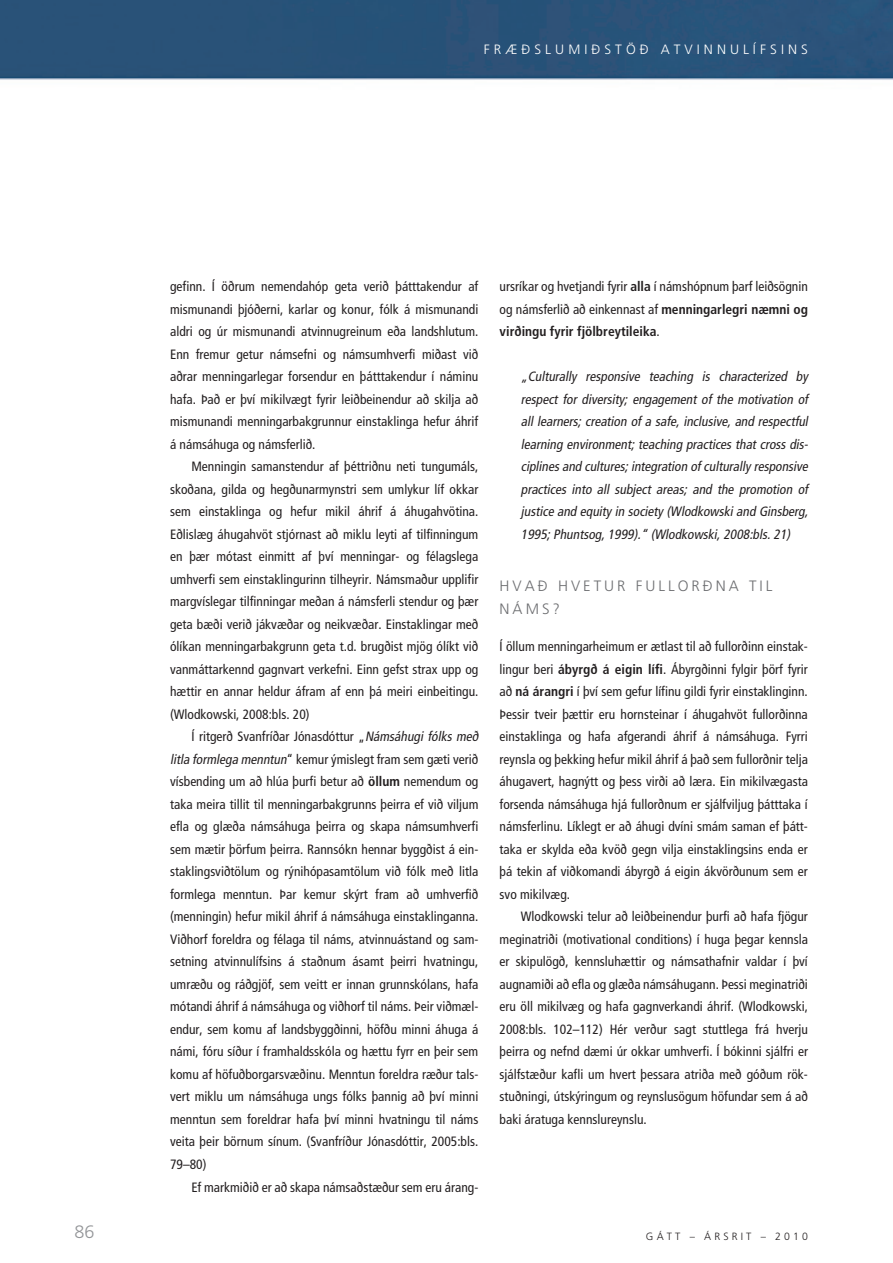
<style>
.page{position:relative;width:893px;height:1263px;background:#fff}
.page>*{position:absolute;margin:0;border:0;box-sizing:border-box;transform-origin:0 0}
.t1{font:300 18px "Frutiger";color:#939598}
.t2{font:300 15px "Frutiger";color:#6c6d70}
.t3{font:condensed 13.5px/22.5px "Frutiger";color:#231f20;text-align:justify}
.t4{font:italic condensed 13.5px/22.5px "Frutiger";color:#231f20}
.t5{font:300 13.5px "Frutiger";letter-spacing:.3em;color:#fff}
.t6{font:300 10.5px "Frutiger";letter-spacing:.3em;color:#231f20}
.s1{font-style:italic}
.s2{font-weight:700}
</style>
<div class="page">
<div style="left:0;top:0;width:893px;height:80px;background:#295278"></div>
<p class="t5" style="left:484px;top:42px;width:326px">FRÆÐSLUMIÐSTÖÐ ATVINNULÍFSINS</p>
<h1 class="t1" style="left:75px;top:1222px;width:22px">86</h1>
<p class="t3" style="left:170px;top:275px;width:310px">gefinn. Í öðrum nemendahóp geta verið þátttakendur af mismunandi þjóðerni, karlar og konur, fólk á mismunandi aldri og úr mismunandi atvinnugreinum eða landshlutum.<br>Enn fremur getur námsefni og námsumhverfi miðast við aðrar menningarlegar forsendur en þátttakendur í náminu hafa. Það er því mikilvægt fyrir leiðbeinendur að skilja að mismunandi menningarbakgrunnur einstaklinga hefur áhrif á námsáhuga og námsferlið.</p>
<p class="t3" style="left:170px;top:455px;width:310px;text-indent:21px">Menningin samanstendur af þéttriðnu neti tungumáls, skoðana, gilda og hegðunarmynstri sem umlykur líf okkar sem einstaklinga og hefur mikil áhrif á áhugahvötina.<br>Eðlislæg áhugahvöt stjórnast að miklu leyti af tilfinningum en þær mótast einmitt af því menningar- og félagslega umhverfi sem einstaklingurinn tilheyrir. Námsmaður upplifir margvíslegar tilfinningar meðan á námsferli stendur og þær geta bæði verið jákvæðar og neikvæðar. Einstaklingar með ólíkan menningarbakgrunn geta t.d. brugðist mjög ólíkt við vanmáttarkennd gagnvart verkefni. Einn gefst strax upp og hættir en annar heldur áfram af enn þá meiri einbeitingu. (Wlodkowski, 2008:bls. 20)</p>
<p class="t3" style="left:170px;top:726px;width:313px;text-align:left;text-indent:21px">Í ritgerð Svanfríðar Jónasdóttur „<span class="s1">Námsáhugi fólks með litla formlega menntun</span>“ kemur ýmislegt fram sem gæti verið vísbending um að hlúa þurfi betur að <span class="s2">öllum</span> nemendum og taka meira tillit til menningarbakgrunns þeirra ef við viljum efla og glæða námsáhuga þeirra og skapa námsumhverfi sem mætir þörfum þeirra. Rannsókn hennar byggðist á ein&shy;staklingsviðtölum og rýnihópasamtölum við fólk með litla formlega menntun. Þar kemur skýrt fram að umhverfið (menningin) hefur mikil áhrif á námsáhuga einstaklinganna.<br>Viðhorf foreldra og félaga til náms, atvinnuástand og sam&shy;setning atvinnulífsins á staðnum ásamt þeirri hvatningu, umræðu og ráðgjöf, sem veitt er innan grunnskólans, hafa mótandi áhrif á námsáhuga og viðhorf til náms. Þeir viðmæl&shy;endur, sem komu af landsbyggðinni, höfðu minni áhuga á námi, fóru síður í framhaldsskóla og hættu fyrr en þeir sem komu af höfuðborgarsvæðinu. Menntun foreldra ræður tals&shy;vert miklu um námsáhuga ungs fólks þannig að því minni menntun sem foreldrar hafa því minni hvatningu til náms veita þeir börnum sínum. (Svanfríður Jónasdóttir, 2005:bls.<br>79–80)</p>
<p class="t3" style="left:191px;top:1176px;width:288px">Ef markmiðið er að skapa námsaðstæður sem eru árang-</p>
<p class="t3" style="left:500px;top:276px;width:310px">ursríkar og hvetjandi fyrir <span class="s2">alla</span> í námshópnum þarf leiðsögnin og námsferlið að einkennast af <span class="s2">menningarlegri næmni og virðingu fyrir fjölbreytileika</span>.</p>
<p class="t4" style="left:521px;top:365px;width:291px">„Culturally responsive teaching is characterized by respect for diversity; engagement of the motivation of all learners; creation of a safe, inclusive, and respectful learning environment; teaching practices that cross dis&shy;ciplinesand cultures;integration ofculturally responsive practices into all subject areas; and the promotion of justice and equity in society (Wlodkowskiand Ginsberg, 1995;Phuntsog,1999).“ (Wlodkowski,2008:bls.21)</p>
<p class="t2" style="left:500px;top:578px;width:26px">HVAÐ</p>
<p class="t2" style="left:558px;top:578px;width:12px">HVETUR</p>
<p class="t2" style="left:636px;top:578px;width:11px">FULL</p>
<p class="t2" style="left:678px;top:578px;width:27px">ORÐNA</p>
<p class="t2" style="left:749px;top:578px;width:9px">TIL</p>
<p class="t2" style="left:500px;top:600px;width:62px">NÁMS ?</p>
<p class="t3" style="left:500px;top:635px;width:310px">Í öllum menningarheimum er ætlast til að fullorðinn einstak&shy;lingur beri <span class="s2">ábyrgð á eigin lífi</span>. Ábyrgðinni fylgir þörf fyrir að <span class="s2">ná árangri</span> í því sem gefur lífinu gildi fyrir einstaklinginn.<br>Þessir tveir þættir eru hornsteinar í áhugahvöt fullorðinna einstaklinga og hafa afgerandi áhrif á námsáhuga. Fyrri reynsla og þekking hefur mikil áhrif á það sem fullorðnir telja áhugavert, hagnýtt og þess virði að læra. Ein mikilvægasta forsenda námsáhuga hjá fullorðnum er sjálfviljug þátttaka í námsferlinu. Líklegt er að áhugi dvíni smám saman ef þátt&shy;taka er skylda eða kvöð gegn vilja einstaklingsins enda er þá tekin af viðkomandi ábyrgð á eigin ákvörðunum sem er svo mikilvæg.</p>
<p class="t3" style="left:500px;top:905px;width:310px;text-indent:21px">Wlodkowski telur að leiðbeinendur þurfi að hafa fjögur meginatriði (motivational conditions) í huga þegar kennsla er skipulögð, kennsluhættir og námsathafnir valdar í því augnamiði að efla og glæða námsáhugann. Þessi meginatriði eru öll mikilvæg og hafa gagnverkandi áhrif. (Wlodkowski, 2008:bls. 102–112) Hér verður sagt stuttlega frá hverju þeirra og nefnd dæmi úr okkar umhverfi. Í bókinni sjálfri er sjálfstæður kafli um hvert þessara atriða með góðum rök&shy;stuðningi, útskýringum og reynslusögum höfundar sem á að baki áratuga kennslureynslu.</p>
<p class="t6" style="left:646px;top:1230px;width:29px">GÁTT</p>
<p class="t6" style="left:690px;top:1230px;width:33px">– Á RSRIT</p>
<p class="t6" style="left:761px;top:1230px;width:49px">– 2010</p>
</div>
